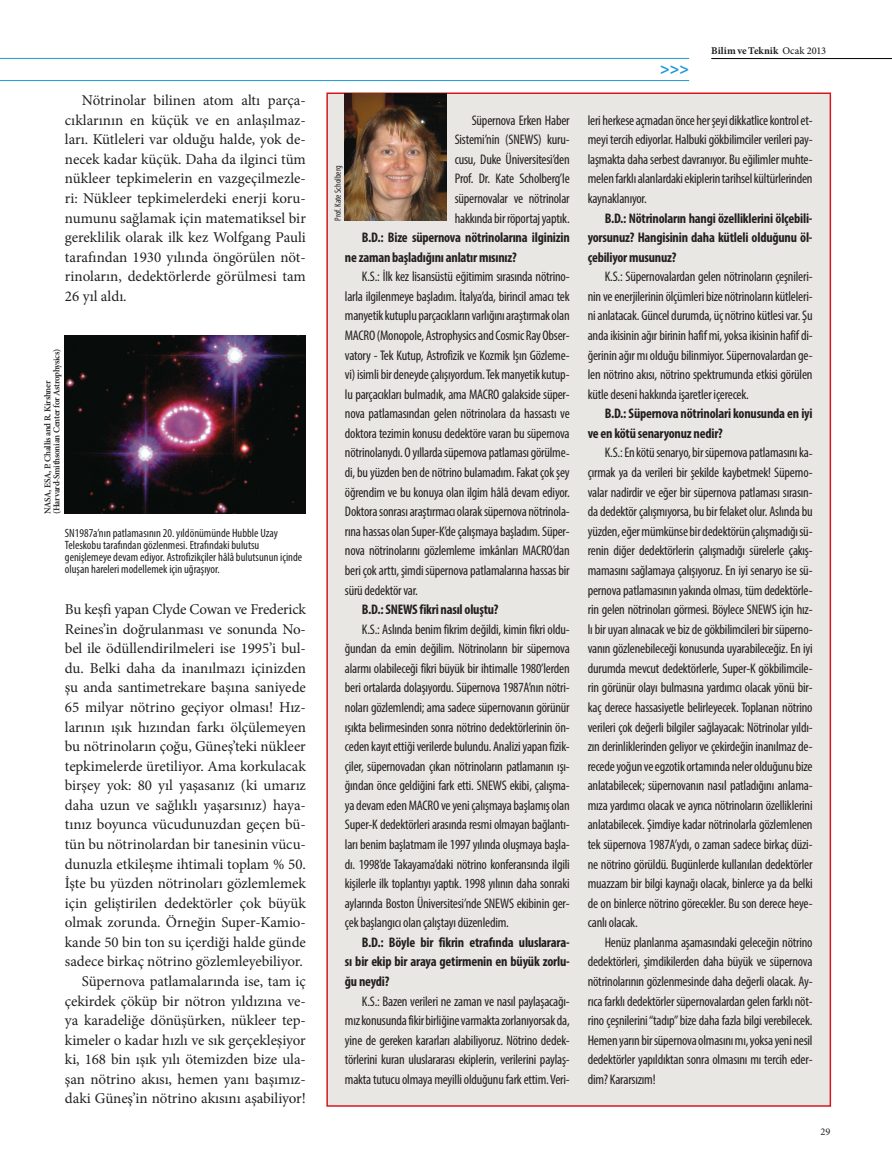
<style>
.page{position:relative;width:892px;height:1172px;background:#fff}
.page>*{position:absolute;margin:0;border:0;box-sizing:border-box;transform-origin:0 0}
.t1{font:700 16.2px "Myriad Pro";color:#1d99d6}
.t2{font:15px/19.5px "Minion Pro";letter-spacing:-.005em;color:#231f20;text-align:justify}
.t3{font:condensed 13.95px/19.5px "Myriad Pro";letter-spacing:-.015em;color:#231f20;text-align:justify}
.t4{font:700 condensed 13.95px/19.5px "Myriad Pro";letter-spacing:-.015em;color:#231f20}
.t5{font:condensed 12px/12px "Myriad Pro";color:#231f20}
.t6{font:700 10.35px "Minion Pro";letter-spacing:.005em;color:#231f20}
.t7{font:10.35px "Minion Pro";color:#231f20}
.t8{font:600 9px/9px "Minion Pro";letter-spacing:-.035em;color:#231f20}
.t9{font:condensed 9px "Myriad Pro";color:#231f20}
.s1{font-weight:500}
</style>
<div class="page">
<hr style="left:0;top:80px;width:689px;height:1px;background:#1d99d6">
<hr style="left:0;top:58px;width:689px;height:1px;background:#1d99d6">
<hr style="left:711px;top:58px;width:181px;height:1px;background:#000103">
<img style="left:65px;top:335px;width:241px;height:179px">
<div style="left:327px;top:93px;width:503px;height:1012px;background:#e9e7e3"></div>
<img style="left:344px;top:93px;width:102px;height:128px">
<p class="t2" style="left:65px;top:91px;width:242px;text-indent:17px">Nötrinolar bilinen atom altı parça&shy;cıklarının en küçük ve en anlaşılmaz&shy;ları. Kütleleri var olduğu halde, yok de&shy;necek kadar küçük. Daha da ilginci tüm nükleer tepkimelerin en vazgeçilmezle&shy;ri: Nükleer tepkimelerdeki enerji koru&shy;numunu sağlamak için matematiksel bir gereklilik olarak ilk kez Wolfgang Pauli tarafından 1930 yılında öngörülen nöt&shy;rinoların, dedektörlerde görülmesi tam 26 yıl aldı.</p>
<p class="t8" style="left:43px;top:514px;width:167px;rotate:-90deg">NASA, ESA, P. Challis and R. Kirshner (Harvard-Smithsonian Center for Astrophysics)</p>
<p class="t5" style="left:65px;top:526px;width:239px">SN1987a’nın patlamasının 20. yıldönümünde Hubble Uzay Teleskobu tarafından gözlenmesi. Etrafındaki bulutsu genişlemeye devam ediyor. Astrofizikçiler hâlâ bulutsunun içinde oluşan hareleri modellemek için uğraşıyor.</p>
<p class="t2" style="left:65px;top:599px;width:242px;text-align:right">Bu keşfi yapan Clyde Cowan ve Frederick Reines’in doğrulanması ve sonunda No&shy;bel ile ödüllendirilmeleri ise 1995’i bul&shy;du. Belki daha da inanılmazı içinizden şu anda santimetrekare başına saniyede 65 milyar nötrino geçiyor olması! Hız&shy;larının ışık hızından farkı ölçülemeyen bu nötrinoların çoğu, Güneş’teki nükleer tepkimelerde üretiliyor. Ama korkulacak birşey yok: 80 yıl yaşasanız (ki umarız daha uzun ve sağlıklı yaşarsınız) haya&shy;tınız boyunca vücudunuzdan geçen bü&shy;tün bu nötrinolardan bir tanesinin vücu&shy;dunuzla etkileşme ihtimali toplam % 50.<br>İşte bu yüzden nötrinoları gözlemlemek için geliştirilen dedektörler çok büyük olmak zorunda. Örneğin Super-Kamio&shy;kande 50 bin ton su içerdiği halde günde sadece birkaç nötrino gözlemleyebiliyor.<br>Süpernova patlamalarında ise, tam iç çekirdek çöküp bir nötron yıldızına ve&shy;ya karadeliğe dönüşürken, nükleer tep&shy;kimeler o kadar hızlı ve sık gerçekleşiyor ki, 168 bin ışık yılı ötemizden bize ula&shy;şan nötrino akısı, hemen yanı başımız&shy;daki Güneş’in nötrino akısını aşabiliyor!</p>
<p class="t3" style="left:455px;top:110px;width:117px;text-indent:17px">Süpernova Erken Haber Sistemi’nin (SNEWS) kuru&shy;cusu, Duke Üniversitesi’den Prof. Dr. Kate Scholberg’le süpernovalar ve nötrinolar hakkında bir röportaj yaptık.</p>
<p class="t4" style="left:345px;top:227px;width:226px;text-indent:17px">B.D.: Bize süpernova nötrinolarına ilginizin ne zaman başladığını anlatır mısınız?</p>
<p class="t3" style="left:345px;top:267px;width:226px;text-indent:17px">K.S.: İlk kez lisansüstü eğitimim sırasında nötrino&shy;larla ilgilenmeye başladım. İtalya’da, birincil amacı tek manyetik kutuplu parçacıkların varlığını araştırmak olan MACRO (Monopole, Astrophysics and Cosmic Ray Obser&shy;vatory - Tek Kutup, Astrofizik ve Kozmik Işın Gözleme&shy;vi) isimli bir deneyde çalışıyordum. Tek manyetik kutup&shy;lu parçacıkları bulmadık, ama MACRO galakside süper&shy;nova patlamasından gelen nötrinolara da hassastı ve doktora tezimin konusu dedektöre varan bu süpernova nötrinolarıydı. O yıllarda süpernova patlaması görülme&shy;di, bu yüzden ben de nötrino bulamadım. Fakat çok şey öğrendim ve bu konuya olan ilgim hâlâ devam ediyor.<br>Doktora sonrası araştırmacı olarak süpernova nötrinola&shy;rına hassas olan Super-K’de çalışmaya başladım. Süper&shy;nova nötrinolarını gözlemleme imkânları MACRO’dan beri çok arttı, şimdi süpernova patlamalarına hassas bir sürü dedektör var.</p>
<p class="t4" style="left:362px;top:599px;width:138px">B.D.: SNEWS fikri nasıl oluştu?</p>
<p class="t3" style="left:345px;top:619px;width:226px;text-indent:17px">K.S.: Aslında benim fikrim değildi, kimin fikri oldu&shy;ğundan da emin değilim. Nötrinoların bir süpernova alarmı olabileceği fikri büyük bir ihtimalle 1980’lerden beri ortalarda dolaşıyordu. Süpernova 1987A’nın nötri&shy;noları gözlemlendi; ama sadece süpernovanın görünür ışıkta belirmesinden sonra nötrino dedektörlerinin ön&shy;ceden kayıt ettiği verilerde bulundu. Analizi yapan fizik&shy;çiler, süpernovadan çıkan nötrinoların patlamanın ışı&shy;ğından önce geldiğini fark etti. SNEWS ekibi, çalışma&shy;ya devam eden MACRO ve yeni çalışmaya başlamış olan Super-K dedektörleri arasında resmi olmayan bağlantı&shy;ları benim başlatmam ile 1997 yılında oluşmaya başla&shy;dı. 1998’de Takayama’daki nötrino konferansında ilgili kişilerle ilk toplantıyı yaptık. 1998 yılının daha sonraki aylarında Boston Üniversitesi’nde SNEWS ekibinin ger&shy;çek başlangıcı olan çalıştayı düzenledim.</p>
<p class="t4" style="left:345px;top:931px;width:226px;text-align:justify;text-indent:17px">B.D.: Böyle bir fikrin etrafında uluslarara&shy;sı bir ekip bir araya getirmenin en büyük zorlu&shy;ğu neydi?</p>
<p class="t3" style="left:345px;top:990px;width:226px;text-indent:17px">K.S.: Bazen verileri ne zaman ve nasıl paylaşacağı&shy;mız konusunda fikir birliğine varmakta zorlanıyorsak da, yine de gereken kararları alabiliyoruz. Nötrino dedek&shy;törlerini kuran uluslararası ekiplerin, verilerini paylaş&shy;makta tutucu olmaya meyilli olduğunu fark ettim. Veri-</p>
<p class="t9" style="left:333px;top:221px;width:57px;rotate:-90deg">Prof. Kate Scholberg</p>
<p class="t1" style="left:660px;top:58px;width:30px">&gt;&gt;&gt;</p>
<p class="t6" style="left:711px;top:44px;width:116px">Bilim ve Teknik <span class="s1">Ocak 2013</span></p>
<p class="t3" style="left:588px;top:110px;width:226px">leri herkese açmadan önce her şeyi dikkatlice kontrol et&shy;meyi tercih ediyorlar. Halbuki gökbilimciler verileri pay&shy;laşmakta daha serbest davranıyor. Bu eğilimler muhte&shy;melen farklı alanlardaki ekiplerin tarihsel kültürlerinden kaynaklanıyor.</p>
<p class="t4" style="left:588px;top:208px;width:226px;text-align:justify;text-indent:17px">B.D.: Nötrinoların hangi özelliklerini ölçebili&shy;yorsunuz? Hangisinin daha kütleli olduğunu öl&shy;çebiliyor musunuz?</p>
<p class="t3" style="left:588px;top:267px;width:226px;text-indent:17px">K.S.: Süpernovalardan gelen nötrinoların çeşnileri&shy;nin ve enerjilerinin ölçümleri bize nötrinoların kütleleri&shy;ni anlatacak. Güncel durumda, üç nötrino kütlesi var. Şu anda ikisinin ağır birinin hafif mi, yoksa ikisinin hafif di&shy;ğerinin ağır mı olduğu bilinmiyor. Süpernovalardan ge&shy;len nötrino akısı, nötrino spektrumunda etkisi görülen kütle deseni hakkında işaretler içerecek.</p>
<p class="t4" style="left:588px;top:403px;width:226px;text-indent:17px">B.D.: Süpernova nötrinolari konusunda en iyi ve en kötü senaryonuz nedir?</p>
<p class="t3" style="left:588px;top:443px;width:226px;text-indent:17px">K.S.: En kötü senaryo, bir süpernova patlamasını ka&shy;çırmak ya da verileri bir şekilde kaybetmek! Süperno&shy;valar nadirdir ve eğer bir süpernova patlaması sırasın&shy;da dedektör çalışmıyorsa, bu bir felaket olur. Aslında bu yüzden, eğer mümkünse bir dedektörün çalışmadığı sü&shy;renin diğer dedektörlerin çalışmadığı sürelerle çakış&shy;mamasını sağlamaya çalışıyoruz. En iyi senaryo ise sü&shy;pernova patlamasının yakında olması, tüm dedektörle&shy;rin gelen nötrinoları görmesi. Böylece SNEWS için hız&shy;lı bir uyarı alınacak ve biz de gökbilimcileri bir süperno&shy;vanın gözlenebileceği konusunda uyarabileceğiz. En iyi durumda mevcut dedektörlerle, Super-K gökbilimcile&shy;rin görünür olayı bulmasına yardımcı olacak yönü bir&shy;kaç derece hassasiyetle belirleyecek. Toplanan nötrino verileri çok değerli bilgiler sağlayacak: Nötrinolar yıldı&shy;zın derinliklerinden geliyor ve çekirdeğin inanılmaz de&shy;recede yoğun ve egzotik ortamında neler olduğunu bize anlatabilecek; süpernovanın nasıl patladığını anlama&shy;mıza yardımcı olacak ve ayrıca nötrinoların özelliklerini anlatabilecek. Şimdiye kadar nötrinolarla gözlemlenen tek süpernova 1987A’ydı, o zaman sadece birkaç düzi&shy;ne nötrino görüldü. Bugünlerde kullanılan dedektörler muazzam bir bilgi kaynağı olacak, binlerce ya da belki de on binlerce nötrino görecekler. Bu son derece heye&shy;canlı olacak.</p>
<p class="t3" style="left:588px;top:932px;width:226px;text-indent:17px">Henüz planlanma aşamasındaki geleceğin nötrino dedektörleri, şimdikilerden daha büyük ve süpernova nötrinolarının gözlenmesinde daha değerli olacak. Ay&shy;rıca farklı dedektörler süpernovalardan gelen farklı nöt&shy;rino çeşnilerini “tadıp” bize daha fazla bilgi verebilecek.<br>Hemen yarın bir süpernova olmasını mı, yoksa yeni nesil dedektörler yapıldıktan sonra olmasını mı tercih eder&shy;dim? Kararsızım!</p>
<p class="t7" style="left:820px;top:1124px;width:11px">29</p>
</div>
